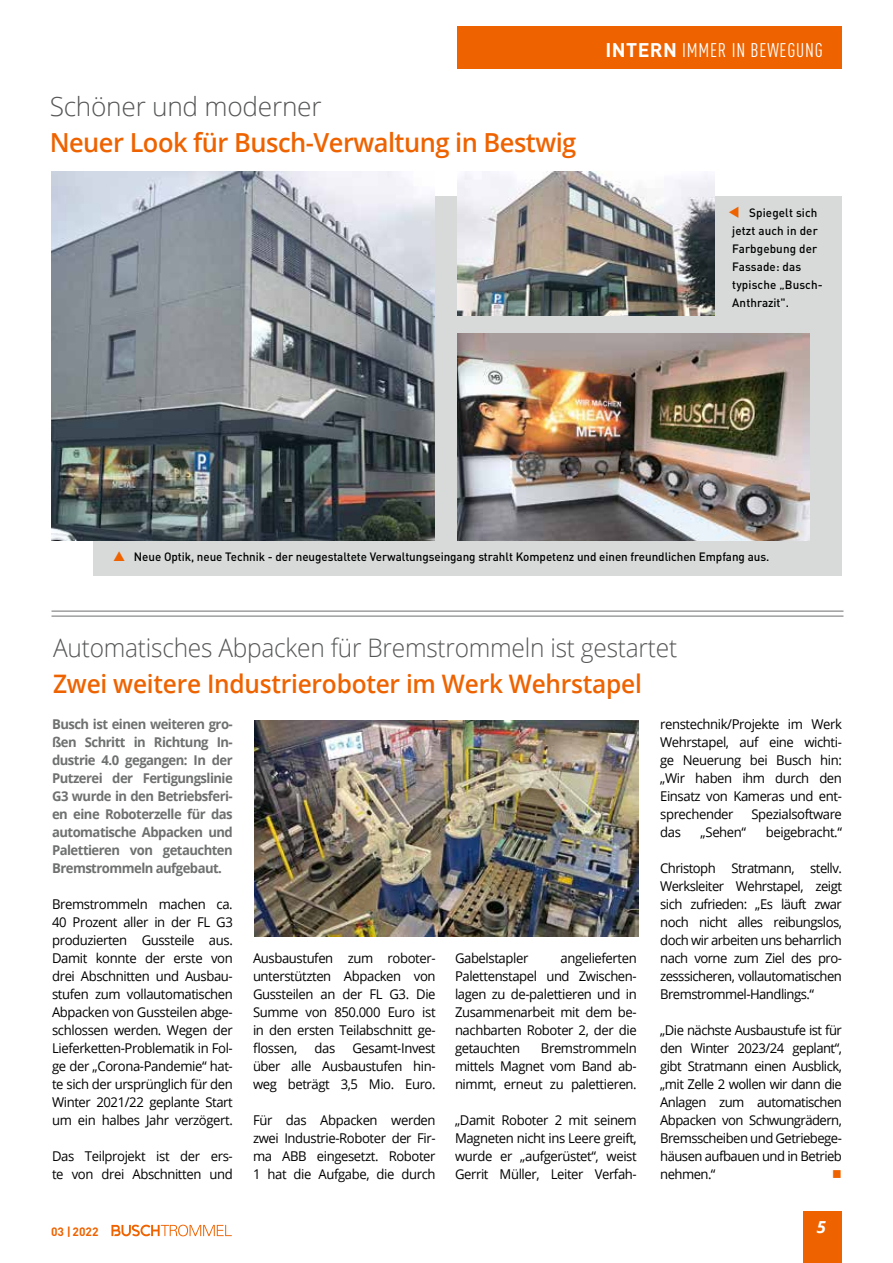
<style>
.page{position:relative;width:893px;height:1263px;background:#fff}
.page>*{position:absolute;margin:0;border:0;box-sizing:border-box;transform-origin:0 0}
.t1{font:600 26.25px "Open Sans";letter-spacing:-.02em;color:#ee6300}
.t2{font:300 26.25px "Open Sans";letter-spacing:-.01em;color:#555756}
.t3{font:300 25.5px "Open Sans";letter-spacing:-.01em;color:#555756;scale:.96 1}
.t4{font:600 25.5px "Open Sans";letter-spacing:-.01em;color:#ee6300;scale:.96 1}
.t5{font:19.5px "DIN Cond";letter-spacing:.04em;color:#fff}
.t6{font:italic 700 16.5px "Open Sans";color:#fff}
.t7{font:13.5px/18px "Open Sans";letter-spacing:-.03em;color:#000;text-align:justify}
.t8{font:700 13.5px/18px "Open Sans";letter-spacing:-.04em;color:#6f7070;text-align:justify}
.t9{font:13.5px "Wingdings";color:#ee6300;scale:.96 1}
.t10{font:500 12px/18px "DIN";letter-spacing:-.005em;color:#000}
.t11{font:700 12px "DIN";color:#ee6300}
.s1{font-family:"DIN";font-weight:700}
.s2{color:#ee6300}
</style>
<div class="page">
<div style="left:94px;top:197px;width:748px;height:379px;background:#d8dada"></div>
<img style="left:457px;top:171px;width:257px;height:144px">
<img style="left:457px;top:333px;width:352px;height:207px">
<img style="left:51px;top:171px;width:383px;height:369px">
<img style="left:254px;top:721px;width:385px;height:215px">
<div style="left:457px;top:27px;width:385px;height:42px;background:#ee6300"></div>
<div style="left:804px;top:1212px;width:38px;height:51px;background:#ee6300"></div>
<svg style="left:111px;top:1225px;width:121px;height:11px"></svg>
<hr style="left:52px;top:616px;width:791px;height:1px;background:#6f7070">
<hr style="left:52px;top:611px;width:791px;height:1px;background:#6f7070">
<h1 class="t2" style="left:50px;top:89px;width:273px">Schöner und moderner</h1>
<h1 class="t1" style="left:50px;top:125px;width:528px">Neuer Look für Busch-Verwaltung in Bestwig</h1>
<h3 class="t5" style="left:606px;top:38px;width:219px"><span class="s1">INTERN</span> IMMER IN BEWEGUNG</h3>
<p class="t10" style="left:732px;top:204px;width:92px;text-indent:-4px"><span class="s2">▼</span> Spiegelt sich jetzt auch in der<br>Farbgebung der<br>Fassade: das typische „Busch-<br>Anthrazit".</p>
<p class="t10" style="left:134px;top:547px;width:637px">Neue Optik, neue Technik - der neugestaltete Verwaltungseingang strahlt Kompetenz und einen freundlichen Empfang aus.</p>
<h2 class="t3" style="left:53px;top:630px;width:652px">Automatisches Abpacken für Bremstrommeln ist gestartet</h2>
<h2 class="t4" style="left:53px;top:666px;width:615px">Zwei weitere Industrieroboter im Werk Wehrstapel</h2>
<p class="t8" style="left:52px;top:715px;width:182px">Busch ist einen weiteren gro&shy;ßen Schritt in Richtung In&shy;dustrie 4.0 gegangen: In der Putzerei der Fertigungslinie G3 wurde in den Betriebsferi&shy;en eine Roboterzelle für das automatische Abpacken und Palettieren von getauchten Bremstrommeln aufgebaut.</p>
<p class="t7" style="left:52px;top:895px;width:182px">Bremstrommeln machen ca.<br>40 Prozent aller in der FL G3 produzierten Gussteile aus.<br>Damit konnte der erste von drei Abschnitten und Ausbau&shy;stufen zum vollautomatischen Abpacken von Gussteilen abge&shy;schlossen werden. Wegen der Lieferketten-Problematik in Fol&shy;ge der „Corona-Pandemie“ hat&shy;te sich der ursprünglich für den Winter 2021/22 geplante Start um ein halbes Jahr verzögert.</p>
<p class="t7" style="left:52px;top:1147px;width:182px">Das Teilprojekt ist der ers&shy;te von drei Abschnitten und</p>
<p class="t7" style="left:660px;top:715px;width:183px">renstechnik/Projekte im Werk Wehrstapel, auf eine wichti&shy;ge Neuerung bei Busch hin: „Wir haben ihm durch den Einsatz von Kameras und ent&shy;sprechender</p>
<p class="t7" style="left:751px;top:805px;width:92px">Spezialsoftware</p>
<p class="t7" style="left:660px;top:823px;width:22px">das</p>
<p class="t7" style="left:701px;top:823px;width:47px">„Sehen“</p>
<p class="t7" style="left:766px;top:823px;width:78px">beigebracht.“</p>
<p class="t7" style="left:660px;top:859px;width:183px">Christoph Stratmann, stellv.<br>Werksleiter Wehrstapel, zeigt sich zufrieden: „Es läuft zwar noch nicht alles reibungslos, doch wir arbeiten uns beharrlich nach vorne zum Ziel des pro&shy;zesssicheren, vollautomatischen Bremstrommel-Handlings.“</p>
<p class="t7" style="left:660px;top:1021px;width:183px">„Die nächste Ausbaustufe ist für den Winter 2023/24 geplant“, gibt Stratmann einen Ausblick, „mit Zelle 2 wollen wir dann die Anlagen zum automatischen Abpacken von Schwungrädern, Bremsscheiben und Getriebege&shy;häusen aufbauen und in Betrieb nehmen.“</p>
<p class="t7" style="left:455px;top:949px;width:183px;text-indent:106px">angelieferten Palettenstapel und Zwischen&shy;lagen zu de-palettieren und in Zusammenarbeit mit dem be&shy;nachbarten Roboter 2, der die getauchten</p>
<p class="t7" style="left:253px;top:949px;width:184px">Ausbaustufen zum roboter&shy;unterstützten Abpacken von Gussteilen an der FL G3. Die Summe von 850.000 Euro ist in den ersten Teilabschnitt ge&shy;flossen,</p>
<p class="t7" style="left:455px;top:949px;width:75px">Gabelstapler</p>
<p class="t7" style="left:315px;top:1039px;width:22px">das</p>
<p class="t7" style="left:455px;top:1039px;width:183px;text-indent:86px">Bremstrommeln mittels Magnet vom Band ab&shy;nimmt, erneut zu palettieren.</p>
<p class="t7" style="left:455px;top:1111px;width:183px">„Damit Roboter 2 mit seinem Magneten nicht ins Leere greift, wurde er „aufgerüstet“, weist Gerrit Müller, Leiter Verfah-</p>
<p class="t7" style="left:253px;top:1039px;width:184px;text-indent:99px">Gesamt-Invest über alle Ausbaustufen hin&shy;weg beträgt 3,5 Mio. Euro.</p>
<p class="t7" style="left:253px;top:1111px;width:184px">Für das Abpacken werden zwei Industrie-Roboter der Fir&shy;ma ABB eingesetzt. Roboter 1 hat die Aufgabe, die durch</p>
<p class="t9" style="left:832px;top:1167px;width:12px">■</p>
<p class="t11" style="left:51px;top:1224px;width:49px">03 |2022</p>
<p class="t6" style="left:817px;top:1215px;width:11px">5</p>
</div>
